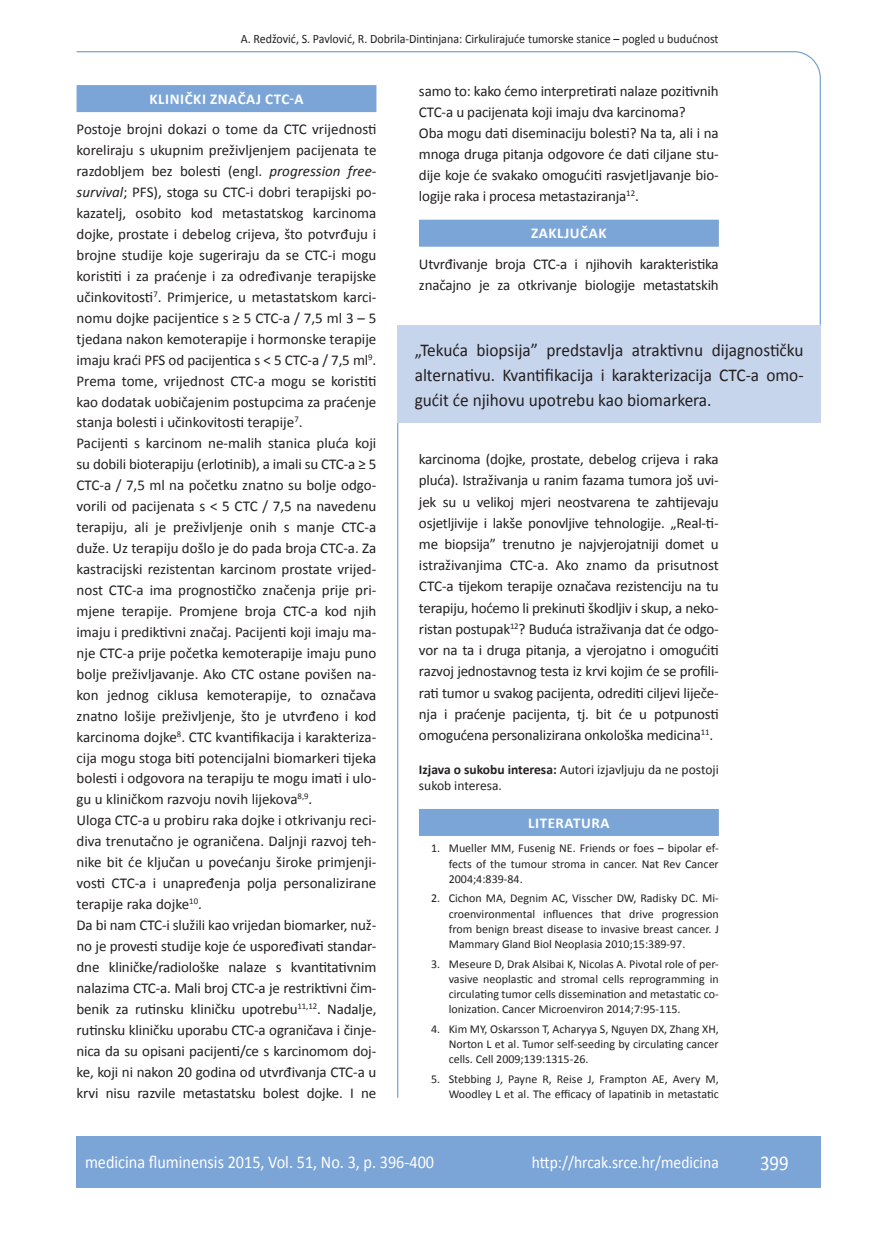
<style>
.page{position:relative;width:872px;height:1234px;background:#fff}
.page>*{position:absolute;margin:0;border:0;box-sizing:border-box;transform-origin:0 0}
.t1{font:21px "Calibri";color:#fff;scale:.9 1}
.t2{font:18px/24.8px "Calibri";color:#231f20;text-align:justify;scale:.96 1}
.t3{font:18px "Calibri";color:#fff;scale:.9 1}
.t4{font:17.25px "Calibri";color:#fff;scale:.9 1}
.t5{font:15px/21px "Calibri";letter-spacing:-.01em;color:#231f20}
.t6{font:700 15px "Calibri";letter-spacing:.04em;color:#fff}
.t7{font:13.5px/16.6px "Calibri";color:#231f20}
.t8{font:12.75px "Calibri";color:#231f20;scale:.94 1}
.t9{font:12px/15.1px "Calibri";color:#231f20;text-align:justify}
.s1{font-style:italic}
.s2{font-weight:700}
</style>
<div class="page">
<svg style="left:76px;top:51px;width:745px;height:275px"></svg>
<hr style="left:397px;top:422px;width:1px;height:675px;background:#7ca5d7">
<div style="left:77px;top:1135px;width:744px;height:51px;background:#7ca5d7"></div>
<div style="left:77px;top:85px;width:299px;height:27px;background:#7ca5d7"></div>
<div style="left:419px;top:220px;width:300px;height:27px;background:#7ca5d7"></div>
<div style="left:398px;top:325px;width:422px;height:97px;background:#c6d5ec"></div>
<div style="left:419px;top:808px;width:300px;height:27px;background:#7ca5d7"></div>
<p class="t8" style="left:241px;top:30px;width:510px">A. Redžović, S. Pavlović, R. Dobrila-Dintinjana: Cirkulirajuće tumorske stanice – pogled u budućnost</p>
<p class="t6" style="left:149px;top:90px;width:156px">KLINIČKI ZNAČAJ CTC-A</p>
<p class="t5" style="left:77px;top:118px;width:301px">Postoje brojni dokazi o tome da CTC vrijednosti koreliraju s ukupnim preživljenjem pacijenata te razdobljem bez bolesti (engl. <span class="s1">progression free&shy;survival</span>; PFS), stoga su CTC-i dobri terapijski po&shy;kazatelj, osobito kod metastatskog karcinoma dojke, prostate i debelog crijeva, što potvrđuju i brojne studije koje sugeriraju da se CTC-i mogu koristiti i za praćenje i za određivanje terapijske učinkovitosti<sup>7</sup>. Primjerice, u metastatskom karci&shy;nomu dojke pacijentice s ≥ 5 CTC-a / 7,5 ml 3 – 5 tjedana nakon kemoterapije i hormonske terapije imaju kraći PFS od pacijentica s &lt; 5 CTC-a / 7,5 ml<sup>9</sup>.<br>Prema tome, vrijednost CTC-a mogu se koristiti kao dodatak uobičajenim postupcima za praćenje stanja bolesti i učinkovitosti terapije<sup>7</sup>.<br>Pacijenti s karcinom ne-malih stanica pluća koji su dobili bioterapiju (erlotinib), a imali su CTC-a ≥ 5<br>CTC-a / 7,5 ml na početku znatno su bolje odgo&shy;vorili od pacijenata s &lt; 5 CTC / 7,5 na navedenu terapiju, ali je preživljenje onih s manje CTC-a duže. Uz terapiju došlo je do pada broja CTC-a. Za kastracijski rezistentan karcinom prostate vrijed&shy;nost CTC-a ima prognostičko značenja prije pri&shy;mjene terapije. Promjene broja CTC-a kod njih imaju i prediktivni značaj. Pacijenti koji imaju ma&shy;nje CTC-a prije početka kemoterapije imaju puno bolje preživljavanje. Ako CTC ostane povišen na&shy;kon jednog ciklusa kemoterapije, to označava znatno lošije preživljenje, što je utvrđeno i kod karcinoma dojke<sup>8</sup>. CTC kvantifikacija i karakteriza&shy;cija mogu stoga biti potencijalni biomarkeri tijeka bolesti i odgovora na terapiju te mogu imati i ulo&shy;gu u kliničkom razvoju novih lijekova<sup>8,9</sup>.<br>Uloga CTC-a u probiru raka dojke i otkrivanju reci&shy;diva trenutačno je ograničena. Daljnji razvoj teh&shy;nike bit će ključan u povećanju široke primjenji&shy;vosti CTC-a i unapređenja polja personalizirane terapije raka dojke<sup>10</sup>.<br>Da bi nam CTC-i služili kao vrijedan biomarker, nuž&shy;no je provesti studije koje će uspoređivati standar&shy;dne kliničke/radiološke nalaze s kvantitativnim nalazima CTC-a. Mali broj CTC-a je restriktivni čim&shy;benik za rutinsku kliničku upotrebu<sup>11,12</sup>. Nadalje, rutinsku kliničku uporabu CTC-a ograničava i činje&shy;nica da su opisani pacijenti/ce s karcinomom doj&shy;ke, koji ni nakon 20 godina od utvrđivanja CTC-a u krvi nisu razvile metastatsku bolest dojke. I ne</p>
<p class="t5" style="left:419px;top:80px;width:301px">samo to: kako ćemo interpretirati nalaze pozitivnih CTC-a u pacijenata koji imaju dva karcinoma?<br>Oba mogu dati diseminaciju bolesti? Na ta, ali i na mnoga druga pitanja odgovore će dati ciljane stu&shy;dije koje će svakako omogućiti rasvjetljavanje bio&shy;logije raka i procesa metastaziranja<sup>12</sup>.</p>
<p class="t6" style="left:531px;top:224px;width:77px">ZAKLJUČAK</p>
<p class="t5" style="left:419px;top:253px;width:301px">Utvrđivanje broja CTC-a i njihovih karakteristika značajno je za otkrivanje biologije metastatskih</p>
<p class="t2" style="left:415px;top:337px;width:407px">„Tekuća biopsija” predstavlja atraktivnu dijagnostičku alternativu. Kvantifikacija i karakterizacija CTC-a omo&shy;gućit će njihovu upotrebu kao biomarkera.</p>
<p class="t5" style="left:419px;top:447px;width:301px;text-align:justify">karcinoma (dojke, prostate, debelog crijeva i raka pluća). Istraživanja u ranim fazama tumora još uvi&shy;jek su u velikoj mjeri neostvarena te zahtijevaju osjetljivije i lakše ponovljive tehnologije. „Real-ti&shy;me biopsija” trenutno je najvjerojatniji domet u istraživanjima CTC-a. Ako znamo da prisutnost CTC-a tijekom terapije označava rezistenciju na tu terapiju, hoćemo li prekinuti škodljiv i skup, a neko&shy;ristan postupak<sup>12</sup>? Buduća istraživanja dat će odgo&shy;vor na ta i druga pitanja, a vjerojatno i omogućiti razvoj jednostavnog testa iz krvi kojim će se profili&shy;rati tumor u svakog pacijenta, odrediti ciljevi liječe&shy;nja i praćenje pacijenta, tj. bit će u potpunosti omogućena personalizirana onkološka medicina<sup>11</sup>.</p>
<p class="t7" style="left:419px;top:760px;width:301px"><span class="s2">Izjava o sukobu interesa:</span> Autori izjavljuju da ne postoji sukob interesa.</p>
<p class="t6" style="left:528px;top:813px;width:83px">LITERATURA</p>
<p class="t9" style="left:449px;top:840px;width:271px;text-indent:-18px">1. Mueller MM, Fusenig NE. Friends or foes – bipolar ef&shy;fects of the tumour stroma in cancer. Nat Rev Cancer 2004;4:839-84.</p>
<p class="t9" style="left:449px;top:890px;width:271px;text-indent:-18px">2. Cichon MA, Degnim AC, Visscher DW, Radisky DC. Mi&shy;croenvironmental influences that drive progression from benign breast disease to invasive breast cancer. J Mammary Gland Biol Neoplasia 2010;15:389-97.</p>
<p class="t9" style="left:449px;top:955px;width:271px;text-indent:-18px">3. Meseure D, Drak Alsibai K, Nicolas A. Pivotal role of per&shy;vasive neoplastic and stromal cells reprogramming in circulating tumor cells dissemination and metastatic co&shy;lonization. Cancer Microenviron 2014;7:95-115.</p>
<p class="t9" style="left:449px;top:1020px;width:271px;text-indent:-18px">4. Kim MY, Oskarsson T, Acharyya S, Nguyen DX, Zhang XH, Norton L et al. Tumor self-seeding by circulating cancer cells. Cell 2009;139:1315-26.</p>
<p class="t9" style="left:431px;top:1070px;width:289px;text-align:right">5. Stebbing J, Payne R, Reise J, Frampton AE, Avery M,<br>Woodley L et al. The efficacy of lapatinib in metastatic</p>
<p class="t3" style="left:85px;top:1150px;width:389px">medicina fluminensis 2015, Vol. 51, No. 3, p. 396-400</p>
<p class="t4" style="left:532px;top:1151px;width:209px">http://hrcak.srce.hr/medicina</p>
<h1 class="t1" style="left:760px;top:1149px;width:33px">399</h1>
</div>
